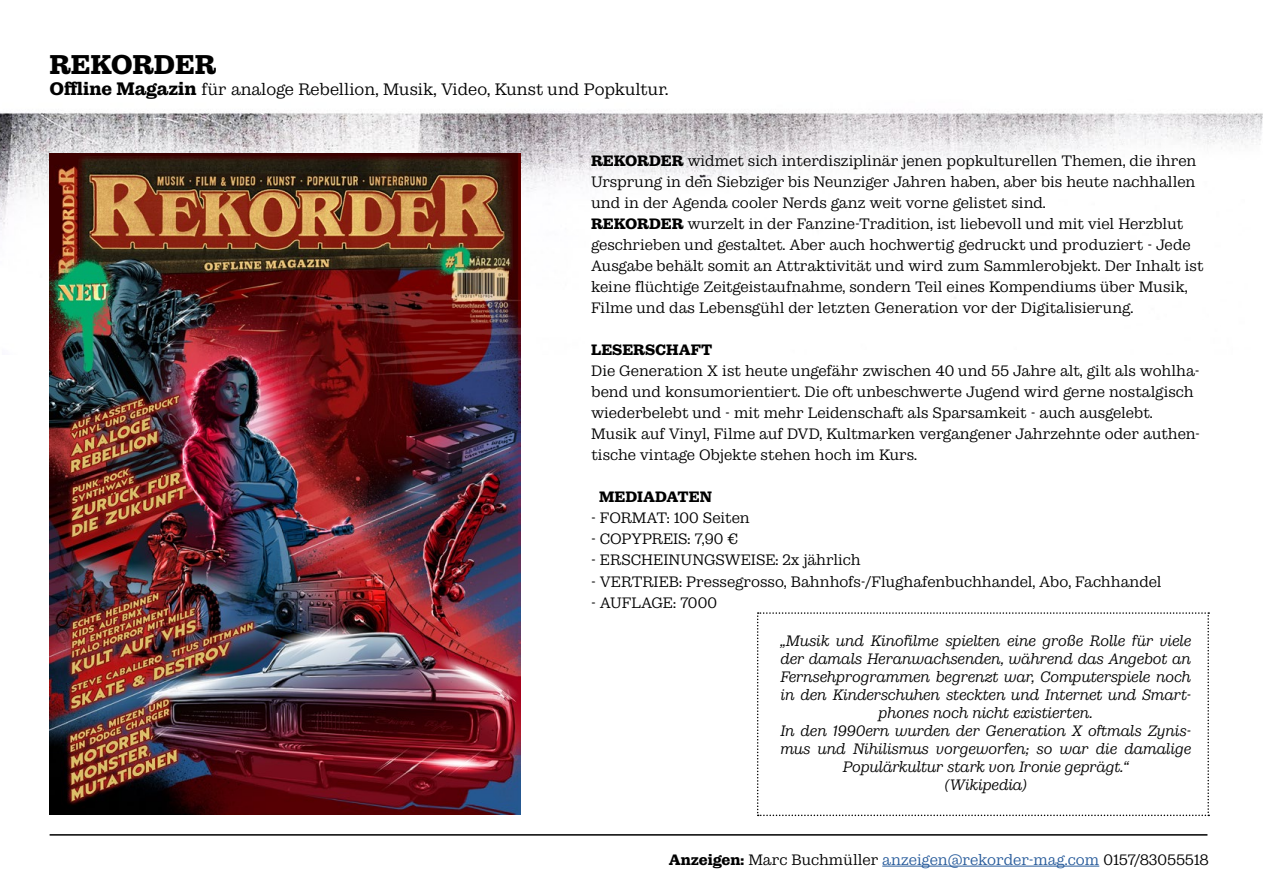
<style>
.page{position:relative;width:1263px;height:893px;background:#fff}
.page>*{position:absolute;margin:0;border:0;box-sizing:border-box;transform-origin:0 0}
.t1{font:700 27px "Municipal";color:#000}
.t2{font:300 16.5px "Municipal";letter-spacing:-.01em;color:#000}
.t3{font:300 15px/21px "Municipal";letter-spacing:-.01em;color:#000}
.t4{font:italic 300 15px/18px "Municipal";letter-spacing:-.01em;color:#000;text-align:center}
.t5{font:700 15px "Municipal";color:#000}
.s1{font-weight:700;font-size:18px}
.s2{font-weight:700}
.s3{color:#275b9b}
</style>
<div class="page">
<img style="left:0;top:110px;width:1263px;height:244px">
<img style="left:50px;top:153px;width:471px;height:661px">
<svg style="left:757px;top:612px;width:452px;height:204px"></svg>
<hr style="left:50px;top:834px;width:1157px;height:2px;background:#000">
<hr style="left:882px;top:866px;width:217px;height:1px;background:#275b9b">
<h1 class="t1" style="left:50px;top:48px;width:168px">REKORDER</h1>
<p class="t2" style="left:50px;top:79px;width:620px"><span class="s1">Offline Magazin</span> für analoge Rebellion, Musik, Video, Kunst und Popkultur.</p>
<p class="t3" style="left:591px;top:151px;width:614px"><span class="s2">REKORDER</span> widmet sich interdisziplinär jenen popkulturellen Themen, die ihren Ursprung in den Siebziger bis Neunziger Jahren haben, aber bis heute nachhallen und in der Agenda cooler Nerds ganz weit vorne gelistet sind.<br><span class="s2">REKORDER</span> wurzelt in der Fanzine-Tradition, ist liebevoll und mit viel Herzblut geschrieben und gestaltet. Aber auch hochwertig gedruckt und produziert - Jede Ausgabe behält somit an Attraktivität und wird zum Sammlerobjekt. Der Inhalt ist keine flüchtige Zeitgeistaufnahme, sondern Teil eines Kompendiums über Musik, Filme und das Lebensgühl der letzten Generation vor der Digitalisierung.</p>
<p class="t5" style="left:591px;top:341px;width:123px">LESERSCHAFT</p>
<p class="t3" style="left:591px;top:361px;width:610px">Die Generation X ist heute ungefähr zwischen 40 und 55 Jahre alt, gilt als wohlha&shy;bend und konsumorientiert. Die oft unbeschwerte Jugend wird gerne nostalgisch wiederbelebt und - mit mehr Leidenschaft als Sparsamkeit - auch ausgelebt.<br>Musik auf Vinyl, Filme auf DVD, Kultmarken vergangener Jahrzehnte oder authen&shy;tische vintage Objekte stehen hoch im Kurs.</p>
<p class="t5" style="left:599px;top:488px;width:114px">MEDIADATEN</p>
<p class="t3" style="left:591px;top:508px;width:160px">- FORMAT: 100 Seiten</p>
<p class="t3" style="left:591px;top:529px;width:149px">- COPYPREIS: 7,90 €</p>
<p class="t3" style="left:591px;top:550px;width:271px">- ERSCHEINUNGSWEISE: 2x jährlich</p>
<p class="t3" style="left:591px;top:571px;width:572px">- VERTRIEB: Pressegrosso, Bahnhofs-/Flughafenbuchhandel, Abo, Fachhandel</p>
<p class="t3" style="left:591px;top:592px;width:128px">- AUFLAGE: 7000</p>
<p class="t4" style="left:780px;top:632px;width:412px">„Musik und Kinofilme spielten eine große Rolle für viele der damals Heranwachsenden, während das Angebot an Fernsehprogrammen begrenzt war, Computerspiele noch in den Kinderschuhen steckten und Internet und Smart&shy;phones noch nicht existierten.<br>In den 1990ern wurden der Generation X oftmals Zynis&shy;mus und Nihilismus vorgeworfen; so war die damalige Populärkultur stark von Ironie geprägt.“<br>(Wikipedia)</p>
<p class="t3" style="left:669px;top:849px;width:542px"><span class="s2">Anzeigen:</span> Marc Buchmüller <span class="s3">anzeigen@rekorder-mag.com</span> 0157/83055518</p>
</div>
